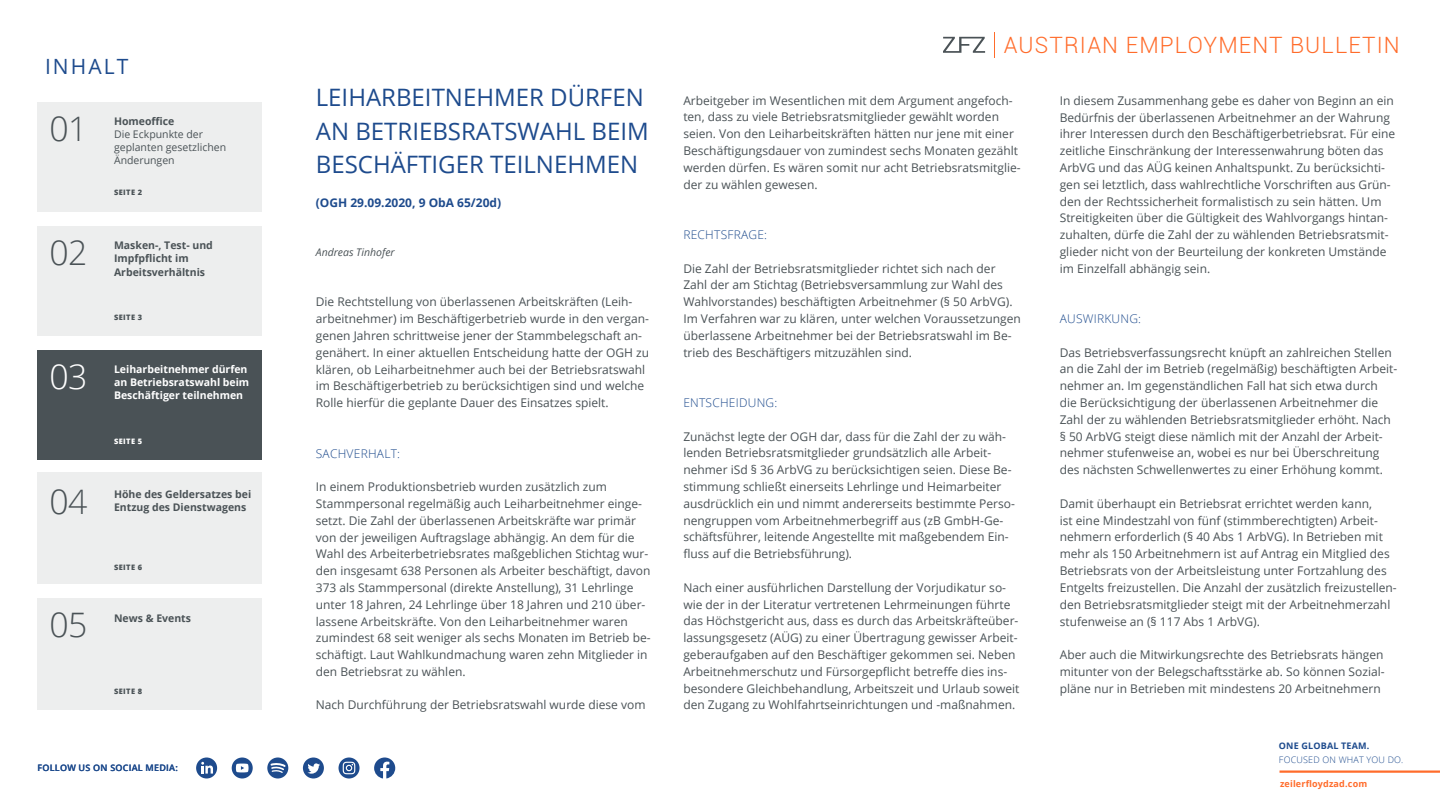
<style>
.page{position:relative;width:1440px;height:810px;background:#fff}
.page>*{position:absolute;margin:0;border:0;box-sizing:border-box;transform-origin:0 0}
.t1{font:300 33.75px "Open Sans";letter-spacing:-.025em;color:#4a5256}
.t2{font:300 33.75px "Open Sans";color:#fff}
.t3{font:24px/33.6px "Open Sans";color:#1e4b8d}
.t4{font:300 22.5px "Roboto";letter-spacing:.05em;color:#ff6c2b}
.t5{font:21px "Open Sans";letter-spacing:.1em;color:#1e4b8d}
.t6{font:12px/16.8px "Open Sans";color:#4a5256}
.t7{font:300 12px "Open Sans";letter-spacing:.02em;color:#1e4b8d}
.t8{font:700 12px "Open Sans";color:#1e4b8d}
.t9{font:700 10.5px/13.1px "Open Sans";color:#4a5256}
.t10{font:700 10.5px/13.1px "Open Sans";color:#fff}
.t11{font:10.5px/13.1px "Open Sans";color:#4a5256}
.t12{font:italic 10.5px "Open Sans";color:#4a5256}
.t13{font:600 9px "Open Sans";letter-spacing:.025em;color:#1e4b8d}
.t14{font:300 9px "Open Sans";letter-spacing:.02em;color:#1e4b8d}
.t15{font:700 9px "Open Sans";letter-spacing:.02em;color:#ff6c2b}
.t16{font:700 9px "Open Sans";letter-spacing:.02em;color:#1e4b8d}
.t17{font:800 7.5px "Open Sans";letter-spacing:.05em;color:#4a5256}
.t18{font:800 7.5px "Open Sans";letter-spacing:.05em;color:#fff}
</style>
<div class="page">
<hr style="left:1280px;top:771px;width:160px;height:2px;background:#ff6c2b">
<svg style="left:232px;top:758px;width:21px;height:21px"></svg>
<svg style="left:236px;top:764px;width:13px;height:8px"></svg>
<div style="left:303px;top:758px;width:21px;height:21px;background:#1e4b8d;border-radius:50%"></div>
<svg style="left:307px;top:763px;width:13px;height:11px"></svg>
<svg style="left:339px;top:758px;width:21px;height:21px"></svg>
<svg style="left:343px;top:762px;width:12px;height:12px"></svg>
<div style="left:196px;top:758px;width:21px;height:21px;background:#1e4b8d;border-radius:50%"></div>
<svg style="left:201px;top:762px;width:12px;height:12px"></svg>
<svg style="left:374px;top:758px;width:21px;height:21px"></svg>
<svg style="left:267px;top:758px;width:21px;height:21px"></svg>
<div style="left:38px;top:473px;width:224px;height:111px;background:#edeeee"></div>
<div style="left:38px;top:598px;width:224px;height:112px;background:#edeeee"></div>
<div style="left:38px;top:102px;width:224px;height:109px;background:#edeeee"></div>
<div style="left:38px;top:227px;width:224px;height:109px;background:#edeeee"></div>
<div style="left:38px;top:350px;width:224px;height:110px;background:#4a5256"></div>
<svg style="left:943px;top:37px;width:42px;height:16px"></svg>
<svg style="left:994px;top:32px;width:1px;height:25px"></svg>
<h3 class="t5" style="left:45px;top:52px;width:85px">INHALT</h3>
<h1 class="t1" style="left:50px;top:105px;width:39px">01</h1>
<p class="t9" style="left:114px;top:114px;width:62px">Homeoffice</p>
<p class="t11" style="left:114px;top:127px;width:114px">Die Eckpunkte der geplanten gesetzlichen<br>Änderungen</p>
<p class="t17" style="left:114px;top:187px;width:30px">SEITE 2</p>
<h1 class="t1" style="left:50px;top:230px;width:39px">02</h1>
<p class="t9" style="left:114px;top:239px;width:100px">Masken-, Test- und<br>Impfpflicht im<br>Arbeitsverhältnis</p>
<p class="t17" style="left:114px;top:312px;width:30px">SEITE 3</p>
<h1 class="t2" style="left:50px;top:354px;width:39px">03</h1>
<p class="t10" style="left:114px;top:363px;width:137px">Leiharbeitnehmer dürfen an Betriebsratswahl beim<br>Beschäftiger teilnehmen</p>
<p class="t18" style="left:114px;top:435px;width:30px">SEITE 5</p>
<h1 class="t1" style="left:50px;top:478px;width:39px">04</h1>
<p class="t9" style="left:114px;top:487px;width:139px">Höhe des Geldersatzes bei</p>
<p class="t9" style="left:114px;top:500px;width:134px">Entzug des Dienstwagens</p>
<p class="t17" style="left:114px;top:562px;width:30px">SEITE 6</p>
<h1 class="t1" style="left:50px;top:602px;width:39px">05</h1>
<p class="t9" style="left:114px;top:611px;width:79px">News &amp; Events</p>
<p class="t17" style="left:114px;top:685px;width:30px">SEITE 8</p>
<p class="t13" style="left:38px;top:762px;width:142px">FOLLOW US ON SOCIAL MEDIA:</p>
<h2 class="t3" style="left:316px;top:80px;width:334px">LEIHARBEITNEHMER DÜRFEN<br>AN BETRIEBSRATSWAHL BEIM<br>BESCHÄFTIGER TEILNEHMEN</h2>
<p class="t8" style="left:316px;top:194px;width:187px">(OGH 29.09.2020, 9 ObA 65/20d)</p>
<p class="t12" style="left:316px;top:245px;width:80px">Andreas Tinhofer</p>
<p class="t6" style="left:316px;top:293px;width:335px">Die Rechtstellung von überlassenen Arbeitskräften (Leih&shy;arbeitnehmer) im Beschäftigerbetrieb wurde in den vergan&shy;genen Jahren schrittweise jener der Stammbelegschaft an&shy;genähert. In einer aktuellen Entscheidung hatte der OGH zu klären, ob Leiharbeitnehmer auch bei der Betriebsratswahl im Beschäftigerbetrieb zu berücksichtigen sind und welche Rolle hierfür die geplante Dauer des Einsatzes spielt.</p>
<p class="t7" style="left:316px;top:445px;width:86px">SACHVERHALT:</p>
<p class="t6" style="left:316px;top:478px;width:336px">In einem Produktionsbetrieb wurden zusätzlich zum Stammpersonal regelmäßig auch Leiharbeitnehmer einge&shy;setzt. Die Zahl der überlassenen Arbeitskräfte war primär von der jeweiligen Auftragslage abhängig. An dem für die Wahl des Arbeiterbetriebsrates maßgeblichen Stichtag wur&shy;den insgesamt 638 Personen als Arbeiter beschäftigt, davon 373 als Stammpersonal (direkte Anstellung), 31 Lehrlinge unter 18 Jahren, 24 Lehrlinge über 18 Jahren und 210 über&shy;lassene Arbeitskräfte. Von den Leiharbeitnehmer waren zumindest 68 seit weniger als sechs Monaten im Betrieb be&shy;schäftigt. Laut Wahlkundmachung waren zehn Mitglieder in den Betriebsrat zu wählen.</p>
<p class="t6" style="left:316px;top:696px;width:331px">Nach Durchführung der Betriebsratswahl wurde diese vom</p>
<h3 class="t4" style="left:1004px;top:29px;width:397px">AUSTRIAN EMPLOYMENT BULLETIN</h3>
<p class="t6" style="left:683px;top:92px;width:339px">Arbeitgeber im Wesentlichen mit dem Argument angefoch&shy;ten, dass zu viele Betriebsratsmitglieder gewählt worden seien. Von den Leiharbeitskräften hätten nur jene mit einer Beschäftigungsdauer von zumindest sechs Monaten gezählt werden dürfen. Es wären somit nur acht Betriebsratsmitglie&shy;der zu wählen gewesen.</p>
<p class="t7" style="left:683px;top:227px;width:85px">RECHTSFRAGE:</p>
<p class="t6" style="left:683px;top:260px;width:339px">Die Zahl der Betriebsratsmitglieder richtet sich nach der Zahl der am Stichtag (Betriebsversammlung zur Wahl des Wahlvorstandes) beschäftigten Arbeitnehmer (§ 50 ArbVG).<br>Im Verfahren war zu klären, unter welchen Voraussetzungen überlassene Arbeitnehmer bei der Betriebsratswahl im Be&shy;trieb des Beschäftigers mitzuzählen sind.</p>
<p class="t7" style="left:683px;top:395px;width:95px">ENTSCHEIDUNG:</p>
<p class="t6" style="left:683px;top:428px;width:333px">Zunächst legte der OGH dar, dass für die Zahl der zu wäh&shy;lenden Betriebsratsmitglieder grundsätzlich alle Arbeit&shy;nehmer iSd § 36 ArbVG zu berücksichtigen seien. Diese Be&shy;stimmung schließt einerseits Lehrlinge und Heimarbeiter ausdrücklich ein und nimmt andererseits bestimmte Perso&shy;nengruppen vom Arbeitnehmerbegriff aus (zB GmbH-Ge&shy;schäftsführer, leitende Angestellte mit maßgebendem Ein&shy;fluss auf die Betriebsführung).</p>
<p class="t6" style="left:683px;top:579px;width:338px">Nach einer ausführlichen Darstellung der Vorjudikatur so&shy;wie der in der Literatur vertretenen Lehrmeinungen führte das Höchstgericht aus, dass es durch das Arbeitskräfteüber&shy;lassungsgesetz (AÜG) zu einer Übertragung gewisser Arbeit&shy;geberaufgaben auf den Beschäftiger gekommen sei. Neben Arbeitnehmerschutz und Fürsorgepflicht betreffe dies ins&shy;besondere Gleichbehandlung, Arbeitszeit und Urlaub soweit den Zugang zu Wohlfahrtseinrichtungen und -maßnahmen.</p>
<p class="t6" style="left:1060px;top:92px;width:337px">In diesem Zusammenhang gebe es daher von Beginn an ein Bedürfnis der überlassenen Arbeitnehmer an der Wahrung ihrer Interessen durch den Beschäftigerbetriebsrat. Für eine zeitliche Einschränkung der Interessenwahrung böten das ArbVG und das AÜG keinen Anhaltspunkt. Zu berücksichti&shy;gen sei letztlich, dass wahlrechtliche Vorschriften aus Grün&shy;den der Rechtssicherheit formalistisch zu sein hätten. Um Streitigkeiten über die Gültigkeit des Wahlvorgangs hintan&shy;zuhalten, dürfe die Zahl der zu wählenden Betriebsratsmit&shy;glieder nicht von der Beurteilung der konkreten Umstände im Einzelfall abhängig sein.</p>
<p class="t7" style="left:1060px;top:311px;width:83px">AUSWIRKUNG:</p>
<p class="t6" style="left:1060px;top:344px;width:339px">Das Betriebsverfassungsrecht knüpft an zahlreichen Stellen an die Zahl der im Betrieb (regelmäßig) beschäftigten Arbeit&shy;nehmer an. Im gegenständlichen Fall hat sich etwa durch die Berücksichtigung der überlassenen Arbeitnehmer die Zahl der zu wählenden Betriebsratsmitglieder erhöht. Nach § 50 ArbVG steigt diese nämlich mit der Anzahl der Arbeit&shy;nehmer stufenweise an, wobei es nur bei Überschreitung des nächsten Schwellenwertes zu einer Erhöhung kommt.</p>
<p class="t6" style="left:1060px;top:495px;width:339px">Damit überhaupt ein Betriebsrat errichtet werden kann,<br>ist eine Mindestzahl von fünf (stimmberechtigten) Arbeit&shy;nehmern erforderlich (§ 40 Abs 1 ArbVG). In Betrieben mit mehr als 150 Arbeitnehmern ist auf Antrag ein Mitglied des Betriebsrats von der Arbeitsleistung unter Fortzahlung des Entgelts freizustellen. Die Anzahl der zusätzlich freizustellen&shy;den Betriebsratsmitglieder steigt mit der Arbeitnehmerzahl stufenweise an (§ 117 Abs 1 ArbVG).</p>
<p class="t6" style="left:1060px;top:646px;width:326px;text-align:justify">Aber auch die Mitwirkungsrechte des Betriebsrats hängen mitunter von der Belegschaftsstärke ab. So können Sozial&shy;pläne nur in Betrieben mit mindestens 20 Arbeitnehmern</p>
<p class="t16" style="left:1279px;top:740px;width:92px">ONE GLOBAL TEAM.</p>
<p class="t14" style="left:1279px;top:753px;width:126px">FOCUSED ON WHAT YOU DO.</p>
<p class="t15" style="left:1280px;top:778px;width:89px">zeilerfloydzad.com</p>
</div>
